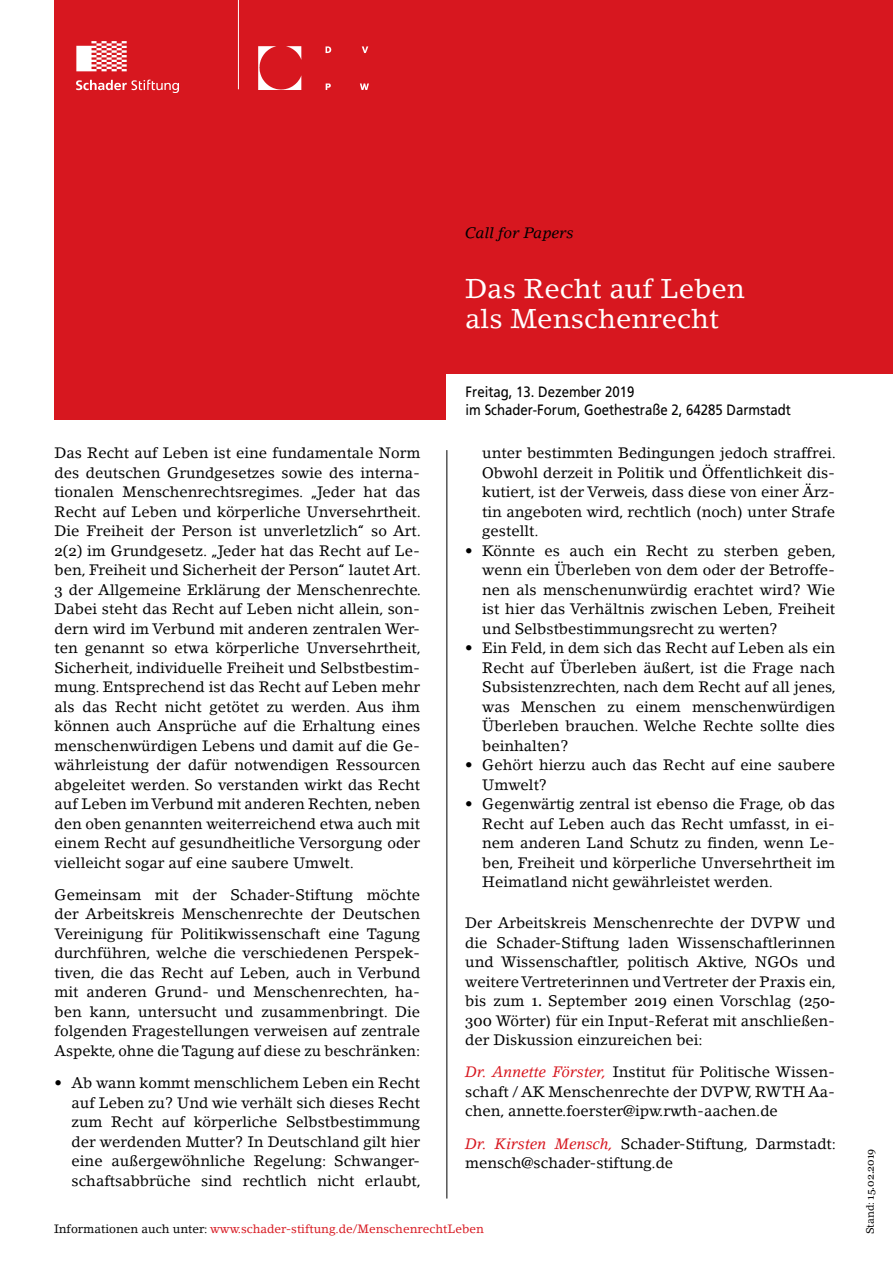
<style>
.page{position:relative;width:893px;height:1263px;background:#fff}
.page>*{position:absolute;margin:0;border:0;box-sizing:border-box;transform-origin:0 0}
.t1{font:27px/30px "Lino Letter Std";color:#fff}
.Absatzformat_1{font:15px/19.5px "Lino Letter Std";color:#000;text-align:justify}
.Aufzählungszeichen{font:15px/19.5px "Lino Letter Std";color:#000;text-align:justify}
.t2{font:15px "Frutiger";color:#000;scale:.88 1}
.t3{font:italic 15px "Lino Letter Std";color:#000}
.t4{font:12px "Lino Letter Std";color:#d7171f}
.t5{font:10.5px "Georgia";color:#000}
.s1{font-family:"Georgia"}
.s2{font-style:italic;color:#d7171f}
.s3{color:#000}
.s4{font-family:"Lino Letter Std"}
</style>
<div class="page">
<hr style="left:447px;top:450px;width:1px;height:748px;background:#000">
<div style="left:54px;top:0;width:839px;height:420px;background:#d7171f"></div>
<div style="left:446px;top:374px;width:447px;height:47px;background:#fff"></div>
<hr style="left:238px;top:0;width:1px;height:89px;background:#fff">
<img style="left:76px;top:41px;width:102px;height:51px">
<img style="left:258px;top:46px;width:111px;height:44px">
<p class="t3" style="left:465px;top:224px;width:110px">Call for Papers</p>
<p class="t1" style="left:465px;top:274px;width:281px">Das Recht auf Leben als Menschenrecht</p>
<p class="Absatzformat_1" style="left:55px;top:443px;width:368px">Das Recht auf Leben ist eine fundamentale Norm des deutschen Grundgesetzes sowie des interna&shy;tionalen Menschenrechtsregimes. „Jeder hat das Recht auf Leben und körperliche Unversehrtheit.<br>Die Freiheit der Person ist unverletzlich“ so Art.<br><span class="s1">2(2)</span> im Grundgesetz. „Jeder hat das Recht auf Le&shy;ben, Freiheit und Sicherheit der Person“ lautet Art.<br><span class="s1">3</span> der Allgemeine Erklärung der Menschenrechte.<br>Dabei steht das Recht auf Leben nicht allein, son&shy;dern wird im Verbund mit anderen zentralen Wer&shy;ten genannt so etwa körperliche Unversehrtheit, Sicherheit, individuelle Freiheit und Selbstbestim&shy;mung. Entsprechend ist das Recht auf Leben mehr als das Recht nicht getötet zu werden. Aus ihm können auch Ansprüche auf die Erhaltung eines menschenwürdigen Lebens und damit auf die Ge&shy;währleistung der dafür notwendigen Ressourcen abgeleitet werden. So verstanden wirkt das Recht auf Leben im Verbund mit anderen Rechten, neben den oben genannten weiterreichend etwa auch mit einem Recht auf gesundheitliche Versorgung oder vielleicht sogar auf eine saubere Umwelt.</p>
<p class="Absatzformat_1" style="left:55px;top:885px;width:367px">Gemeinsam mit der Schader-Stiftung möchte der Arbeitskreis Menschenrechte der Deutschen Vereinigung für Politikwissenschaft eine Tagung durchführen, welche die verschiedenen Perspek&shy;tiven, die das Recht auf Leben, auch in Verbund mit anderen Grund- und Menschenrechten, ha&shy;ben kann, untersucht und zusammenbringt. Die folgenden Fragestellungen verweisen auf zentrale Aspekte, ohne die Tagung auf diese zu beschränken:</p>
<p class="Aufzählungszeichen" style="left:72px;top:1073px;width:351px;text-indent:-17px">• Ab wann kommt menschlichem Leben ein Recht auf Leben zu? Und wie verhält sich dieses Recht zum Recht auf körperliche Selbstbestimmung der werdenden Mutter? In Deutschland gilt hier eine außergewöhnliche Regelung: Schwanger&shy;schaftsabbrüche sind rechtlich nicht erlaubt,</p>
<p class="t2" style="left:466px;top:383px;width:193px">Freitag, 13. Dezember 2019</p>
<p class="t2" style="left:466px;top:401px;width:371px">im Schader-Forum, Goethestraße 2, 64285 Darmstadt</p>
<p class="Aufzählungszeichen" style="left:482px;top:443px;width:355px">unter bestimmten Bedingungen jedoch straffrei.<br>Obwohl derzeit in Politik und Öffentlichkeit dis&shy;kutiert, ist der Verweis, dass diese von einer Ärz&shy;tin angeboten wird, rechtlich (noch) unter Strafe gestellt.</p>
<p class="Aufzählungszeichen" style="left:482px;top:541px;width:355px;text-indent:-17px">• Könnte es auch ein Recht zu sterben geben, wenn ein Überleben von dem oder der Betroffe&shy;nen als menschenunwürdig erachtet wird? Wie ist hier das Verhältnis zwischen Leben, Freiheit und Selbstbestimmungsrecht zu werten?</p>
<p class="Aufzählungszeichen" style="left:482px;top:638px;width:355px;text-indent:-17px">• Ein Feld, in dem sich das Recht auf Leben als ein Recht auf Überleben äußert, ist die Frage nach Subsistenzrechten, nach dem Recht auf all jenes, was Menschen zu einem menschenwürdigen Überleben brauchen. Welche Rechte sollte dies beinhalten?</p>
<p class="Aufzählungszeichen" style="left:482px;top:755px;width:354px;text-indent:-17px">• Gehört hierzu auch das Recht auf eine saubere<br>Umwelt?</p>
<p class="Aufzählungszeichen" style="left:482px;top:794px;width:354px;text-indent:-17px">• Gegenwärtig zentral ist ebenso die Frage, ob das Recht auf Leben auch das Recht umfasst, in ei&shy;nem anderen Land Schutz zu finden, wenn Le&shy;ben, Freiheit und körperliche Unversehrtheit im Heimatland nicht gewährleistet werden.</p>
<p class="Absatzformat_1" style="left:465px;top:913px;width:372px">Der Arbeitskreis Menschenrechte der DVPW und die Schader-Stiftung laden Wissenschaftlerinnen und Wissenschaftler, politisch Aktive, NGOs und weitere Vertreterinnen und Vertreter der Praxis ein, bis zum <span class="s1">1.</span> September <span class="s1">2019</span> einen Vorschlag (<span class="s1">250- 300</span> Wörter) für ein Input-Referat mit anschließen&shy;der Diskussion einzureichen bei:</p>
<p class="Absatzformat_1" style="left:465px;top:1062px;width:371px"><span class="s2">Dr. Annette Förster,</span> Institut für Politische Wissen&shy;schaft / AK Menschenrechte der DVPW, RWTH Aa&shy;chen, annette.foerster@ipw.rwth-aachen.de</p>
<p class="Absatzformat_1" style="left:465px;top:1133px;width:372px"><span class="s2">Dr. Kirsten Mensch,</span> Schader-Stiftung, Darmstadt: mensch@schader-stiftung.de</p>
<p class="t4" style="left:54px;top:1222px;width:431px"><span class="s3">Informationen auch unter:</span> www.schader-stiftung.de/MenschenrechtLeben</p>
<p class="t5" style="left:864px;top:1234px;width:87px;rotate:-90deg"><span class="s4">Stand:</span> 15.02.2019</p>
</div>
